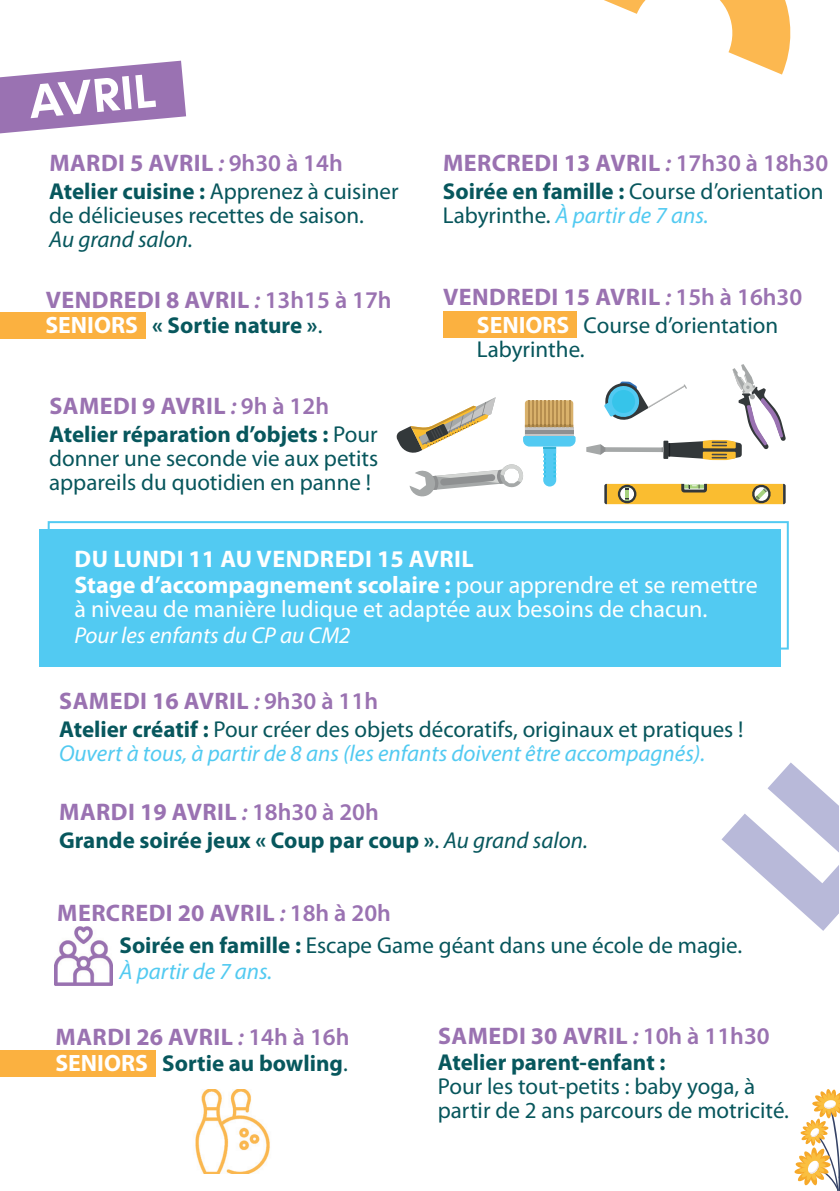
<style>
.page{position:relative;width:840px;height:1191px;background:#fff}
.page>*{position:absolute;margin:0;border:0;box-sizing:border-box;transform-origin:0 0}
.t1{font:600 48px "Konnect";color:#fff}
.t2{font:700 24px "Myriad Pro";letter-spacing:.02em;color:#9a72b1}
.t3{font:700 24px/26.2px "Myriad Pro";color:#fff}
.t4{font:700 24px "Myriad Pro";letter-spacing:.02em;color:#9a72b2}
.t5{font:24px "Myriad Pro";color:#fff}
.t6{font:23px/24px "Myriad Pro";color:#07565c}
.t7{font:italic 23px/24px "Myriad Pro";color:#52caf1}
.t8{font:700 23px "Myriad Pro";color:#07575d}
.t9{font:italic 23px "Myriad Pro";color:#fff}
.t10{font:italic 23px "Myriad Pro";color:#07575d}
.s1{font-weight:600;font-style:italic}
.s2{font-weight:600}
.s3{font-weight:700;color:#07575d}
.s4{font-size:23.8px;color:#fff}
.s5{font-weight:400}
.s6{font-style:italic;color:#52caf1}
.s7{font-weight:700;font-size:23.8px;color:#fff}
.s8{font-weight:700;font-style:normal;color:#07575d}
.s9{font-style:normal;color:#07565c}
.s10{font-weight:400;font-style:italic}
</style>
<div class="page">
<svg style="left:721px;top:762px;width:117px;height:169px"></svg>
<svg style="left:48px;top:521px;width:740px;height:128px"></svg>
<div style="left:0;top:312px;width:145px;height:27px;background:#fbb140"></div>
<svg style="left:0;top:61px;width:186px;height:72px"></svg>
<svg style="left:604px;top:0;width:187px;height:75px"></svg>
<div style="left:39px;top:528px;width:740px;height:138px;background:#52caf2"></div>
<div style="left:442px;top:311px;width:134px;height:27px;background:#fbb140"></div>
<div style="left:0;top:1049px;width:155px;height:27px;background:#fbb140"></div>
<svg style="left:604px;top:484px;width:181px;height:20px;background:#ddb142"></svg>
<svg style="left:586px;top:364px;width:199px;height:96px"></svg>
<svg style="left:396px;top:397px;width:179px;height:100px"></svg>
<img style="left:54px;top:926px;width:59px;height:59px">
<svg style="left:794px;top:1089px;width:45px;height:102px"></svg>
<img style="left:195px;top:1089px;width:75px;height:84px">
<h1 class="t1" style="left:26px;top:73px;width:129px;rotate:-5deg">AVRIL</h1>
<p class="t4" style="left:49px;top:148px;width:295px">MARDI 5 AVRIL <span class="s1">:</span> <span class="s2">9h30 à 14h</span></p>
<p class="t6" style="left:49px;top:179px;width:351px"><span class="s3">Atelier cuisine :</span> Apprenez à cuisiner de délicieuses recettes de saison.</p>
<p class="t10" style="left:49px;top:225px;width:145px">Au grand salon.</p>
<p class="t2" style="left:46px;top:284px;width:347px">VENDREDI 8 AVRIL <span class="s1">:</span> <span class="s2">13h15 à 17h</span></p>
<p class="t8" style="left:45px;top:310px;width:278px"><span class="s4">SENIORS</span> « Sortie nature »<span class="s5">.</span></p>
<p class="t2" style="left:49px;top:390px;width:281px">SAMEDI 9 AVRIL <span class="s1">:</span> <span class="s2">9h à 12h</span></p>
<p class="t6" style="left:49px;top:421px;width:330px;text-align:justify"><span class="s3">Atelier réparation d’objets :</span> Pour donner une seconde vie aux petits appareils du quotidien en panne !</p>
<p class="t2" style="left:443px;top:148px;width:386px">MERCREDI 13 AVRIL <span class="s1">:</span> <span class="s2">17h30 à 18h30</span></p>
<p class="t6" style="left:442px;top:179px;width:382px"><span class="s3">Soirée en famille :</span> Course d’orientation<br>Labyrinthe. <span class="s6">À partir de 7 ans.</span></p>
<p class="t2" style="left:443px;top:281px;width:360px">VENDREDI 15 AVRIL <span class="s1">:</span> <span class="s2">15h à 16h30</span></p>
<p class="t6" style="left:476px;top:313px;width:302px"><span class="s7">SENIORS</span> Course d’orientation<br>Labyrinthe.</p>
<p class="t3" style="left:74px;top:545px;width:684px">DU LUNDI 11 AU VENDREDI 15 AVRIL<br>Stage d’accompagnement scolaire : <span class="s5">pour apprendre et se remettre</span></p>
<p class="t5" style="left:74px;top:594px;width:634px">à niveau de manière ludique et adaptée aux besoins de chacun.</p>
<p class="t9" style="left:74px;top:621px;width:277px">Pour les enfants du CP au CM2</p>
<p class="t2" style="left:59px;top:685px;width:320px">SAMEDI 16 AVRIL <span class="s1">:</span> <span class="s2">9h30 à 11h</span></p>
<p class="t7" style="left:59px;top:716px;width:685px"><span class="s8">Atelier créatif :</span> <span class="s9">Pour créer des objets décoratifs, originaux et pratiques !<br></span>Ouvert à tous, à partir de 8 ans (les enfants doivent être accompagnés).</p>
<p class="t4" style="left:59px;top:796px;width:321px">MARDI 19 AVRIL <span class="s1">:</span> <span class="s2">18h30 à 20h</span></p>
<p class="t8" style="left:59px;top:825px;width:530px">Grande soirée jeux « Coup par coup »<span class="s5">.</span> <span class="s10">Au grand salon.</span></p>
<p class="t4" style="left:57px;top:897px;width:335px">MERCREDI 20 AVRIL <span class="s1">:</span> <span class="s2">18h à 20h</span></p>
<p class="t6" style="left:119px;top:932px;width:624px;line-height:26px"><span class="s3">Soirée en famille :</span> Escape Game géant dans une école de magie.<br><span class="s6">À partir de 7 ans.</span></p>
<p class="t2" style="left:56px;top:1021px;width:295px">MARDI 26 AVRIL <span class="s1">:</span> <span class="s2">14h à 16h</span></p>
<p class="t8" style="left:55px;top:1047px;width:294px"><span class="s4">SENIORS</span> Sortie au bowling<span class="s5">.</span></p>
<p class="t2" style="left:438px;top:1020px;width:333px">SAMEDI 30 AVRIL <span class="s1">:</span> <span class="s2">10h à 11h30</span></p>
<p class="t8" style="left:437px;top:1047px;width:229px">Atelier parent-enfant :</p>
<p class="t6" style="left:437px;top:1073px;width:352px">Pour les tout-petits : baby yoga, à partir de 2 ans parcours de motricité.</p>
</div>
